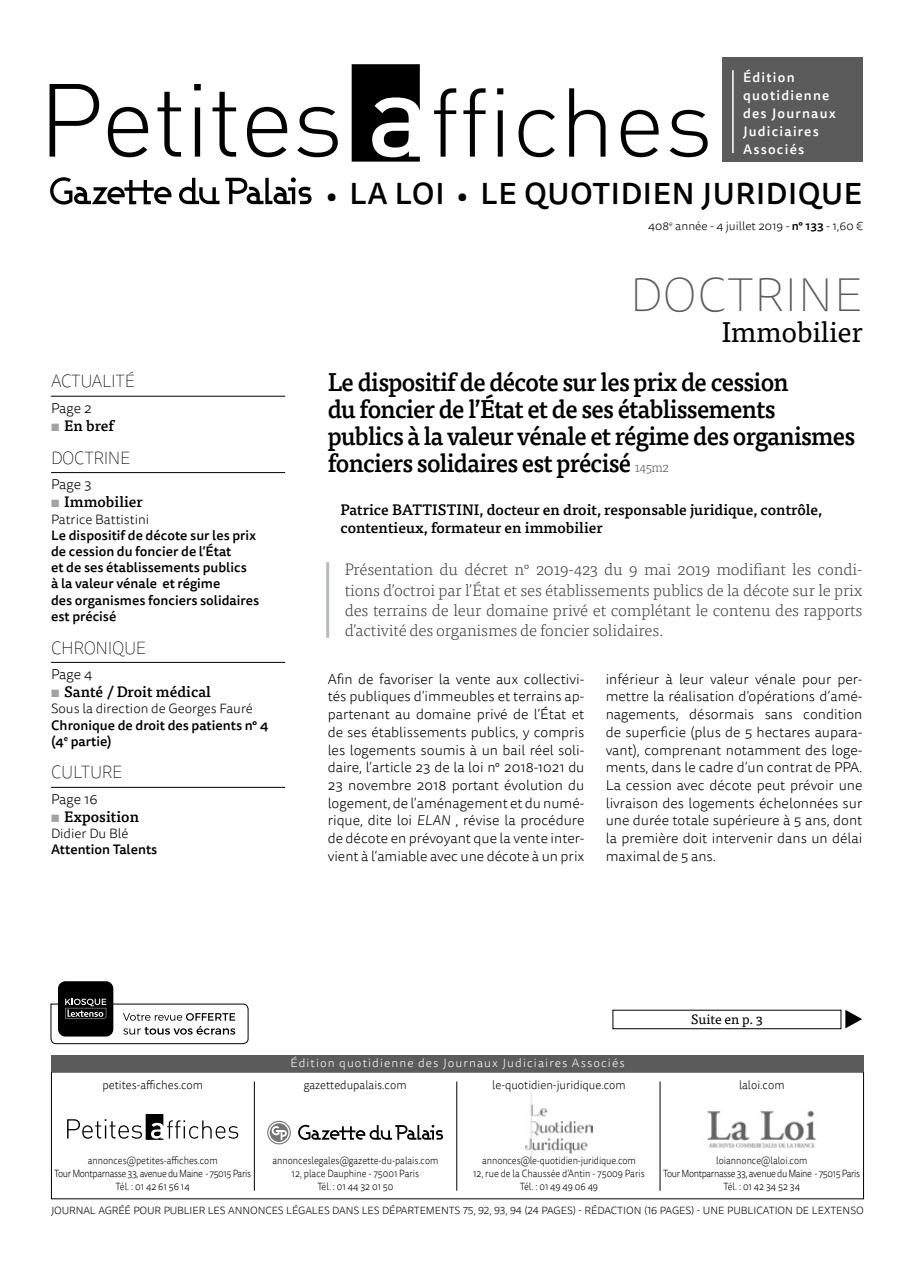
<style>
.page{position:relative;width:915px;height:1263px;background:#fff}
.page>*{position:absolute;margin:0;border:0;box-sizing:border-box;transform-origin:0 0}
.t1{font:100 48px "Tisa Sans OT";letter-spacing:.01em;color:#5b5b5b}
.t2{font:500 30px "Tisa Sans OT";letter-spacing:.02em;color:#000}
.t3{font:28.5px "Tisa OT";letter-spacing:-.01em;color:#000}
.t4{font:500 25.5px/27px "Tisa OT";letter-spacing:-.03em;color:#000;scale:.95 1}
.t5{font:100 18px "Tisa Sans OT";letter-spacing:-.02em;color:#000;scale:.95 1}
.t6{font:300 16.5px/20.4px "Tisa OT";letter-spacing:-.01em;color:#444443;text-align:justify}
.t7{font:500 15px/18px "Tisa OT";color:#000}
.t8{font:300 14.25px/17.7px "Tisa Sans OT";color:#000;text-align:justify}
.t9{font:500 13.5px/16.2px "Tisa Sans OT";color:#000}
.t10{font:300 13.5px "Tisa Sans OT";color:#000}
.t11{font:500 13.5px/18px "Tisa Sans OT";letter-spacing:.09em;color:#fff}
.t12{font:13.5px "Tisa OT";color:#000}
.t13{font:300 12px "Tisa Sans OT";color:#000;scale:.95 1}
.t14{font:300 12px "Tisa Sans OT";letter-spacing:.09em;color:#fff}
.t15{font:300 12px "Tisa Sans OT";color:#000}
.t16{font:300 10.5px/12.6px "Tisa Sans OT";letter-spacing:-.04em;color:#000;text-align:center;scale:.88 1}
.t17{font:300 10.5px/12.6px "Tisa Sans OT";letter-spacing:-.01em;color:#000;text-align:center;scale:.88 1}
.t18{font:300 10.5px "Tisa Sans OT";letter-spacing:-.01em;color:#000}
.s1{font-size:27px}
.s2{font-weight:500}
.s3{font-weight:700;color:#a2a3a3}
.s4{font-weight:300;font-size:13.5px;color:#5b5b5b}
.s5{font-style:italic}
</style>
<div class="page">
<div style="left:721px;top:58px;width:140px;height:104px;background:#5b5b5b"></div>
<hr style="left:732px;top:70px;width:1px;height:83px;background:#fff">
<svg style="left:50px;top:84px;width:49px;height:73px"></svg>
<svg style="left:108px;top:107px;width:40px;height:50px"></svg>
<svg style="left:157px;top:92px;width:24px;height:65px"></svg>
<svg style="left:194px;top:84px;width:7px;height:73px"></svg>
<svg style="left:212px;top:92px;width:24px;height:65px"></svg>
<svg style="left:247px;top:107px;width:40px;height:50px"></svg>
<svg style="left:297px;top:107px;width:40px;height:50px"></svg>
<svg style="left:351px;top:64px;width:68px;height:98px"></svg>
<svg style="left:434px;top:88px;width:22px;height:69px"></svg>
<svg style="left:463px;top:88px;width:22px;height:69px"></svg>
<svg style="left:497px;top:88px;width:6px;height:69px"></svg>
<svg style="left:518px;top:110px;width:36px;height:47px"></svg>
<svg style="left:569px;top:88px;width:36px;height:69px"></svg>
<svg style="left:620px;top:110px;width:38px;height:47px"></svg>
<svg style="left:669px;top:110px;width:38px;height:47px"></svg>
<svg style="left:50px;top:177px;width:121px;height:28px"></svg>
<svg style="left:179px;top:178px;width:40px;height:26px"></svg>
<svg style="left:225px;top:177px;width:86px;height:27px"></svg>
<img style="left:525px;top:1091px;width:67px;height:65px">
<svg style="left:67px;top:1114px;width:171px;height:26px"></svg>
<img style="left:707px;top:1110px;width:110px;height:38px">
<hr style="left:659px;top:1081px;width:1px;height:110px;background:#000">
<hr style="left:456px;top:1081px;width:1px;height:110px;background:#000">
<hr style="left:254px;top:1081px;width:1px;height:110px;background:#000">
<svg style="left:269px;top:1123px;width:19px;height:19px"></svg>
<svg style="left:298px;top:1125px;width:145px;height:15px"></svg>
<svg style="left:271px;top:1126px;width:16px;height:14px"></svg>
<div style="left:267px;top:1121px;width:24px;height:23px;border:1px solid #747473;border-radius:50%"></div>
<div style="left:51px;top:1055px;width:812px;height:16px;background:#5b5b5b"></div>
<div style="left:58px;top:981px;width:55px;height:55px;background:#000;border-radius:7px"></div>
<svg style="left:50px;top:999px;width:199px;height:45px"></svg>
<div style="left:612px;top:1010px;width:229px;height:19px;border:1px solid #000"></div>
<svg style="left:845px;top:1010px;width:16px;height:18px"></svg>
<hr style="left:51px;top:396px;width:234px;height:1px;background:#000">
<hr style="left:51px;top:472px;width:234px;height:1px;background:#000">
<hr style="left:51px;top:662px;width:234px;height:1px;background:#000">
<hr style="left:51px;top:787px;width:234px;height:1px;background:#000">
<hr style="left:326px;top:562px;width:3px;height:76px;background:#b9baba">
<p class="t11" style="left:742px;top:69px;width:94px">Édition quotidienne des Journaux<br>Judiciaires<br>Associés</p>
<h2 class="t2" style="left:326px;top:175px;width:537px"><span class="s1">•</span> LA LOI <span class="s1">•</span> LE QUOTIDIEN JURIDIQUE</h2>
<p class="t15" style="left:648px;top:219px;width:216px">408<sup>e</sup> année - 4 juillet 2019 - <span class="s2">n° 133</span> - 1,60 €</p>
<p class="t5" style="left:51px;top:371px;width:90px">ACTUALITÉ</p>
<p class="t8" style="left:51px;top:400px;width:42px">Page 2</p>
<p class="t7" style="left:51px;top:417px;width:64px"><span class="s3">▪</span> En bref</p>
<p class="t5" style="left:51px;top:447px;width:23px">DOCTRINE</p>
<p class="t8" style="left:51px;top:476px;width:42px">Page 3</p>
<p class="t7" style="left:51px;top:493px;width:93px"><span class="s3">▪</span> Immobilier</p>
<p class="t10" style="left:51px;top:511px;width:100px">Patrice Battistini</p>
<p class="t9" style="left:51px;top:528px;width:209px">Le dispositif de décote sur les prix de cession du foncier de l’État<br>et de ses établissements publics<br>à la valeur vénale et régime<br>des organismes fonciers solidaires est précisé</p>
<p class="t5" style="left:51px;top:637px;width:34px">CHRONI</p>
<p class="t5" style="left:112px;top:637px;width:34px">QUE</p>
<p class="t8" style="left:51px;top:666px;width:43px">Page 4</p>
<p class="t7" style="left:51px;top:683px;width:161px"><span class="s3">▪</span> Santé / Droit médical</p>
<p class="t10" style="left:51px;top:701px;width:203px">Sous la direction de Georges Fauré</p>
<p class="t9" style="left:51px;top:717px;width:219px">Chronique de droit des patients n° 4 (4<sup>e</sup> partie)</p>
<p class="t5" style="left:51px;top:762px;width:64px">CULTURE</p>
<p class="t8" style="left:51px;top:791px;width:48px">Page 16</p>
<p class="t7" style="left:51px;top:808px;width:89px"><span class="s3">▪</span> Exposition</p>
<p class="t10" style="left:51px;top:826px;width:79px">Didier Du Blé</p>
<p class="t9" style="left:51px;top:842px;width:108px">Attention Talents</p>
<h1 class="t1" style="left:629px;top:267px;width:234px">DOCTRINE</h1>
<h3 class="t3" style="left:721px;top:315px;width:142px">Immobilier</h3>
<h3 class="t4" style="left:327px;top:369px;width:557px">Le dispositif de décote sur les prix de cession<br>du foncier de l’État et de ses établissements publics à la valeur vénale et régime des organismes fonciers solidaires est précisé <span class="s4">145m2</span></h3>
<p class="t7" style="left:340px;top:501px;width:483px">Patrice BATTISTINI, docteur en droit, responsable juridique, contrôle, contentieux, formateur en immobilier</p>
<p class="t6" style="left:344px;top:559px;width:519px">Présentation du décret n° 2019-423 du 9 mai 2019 modifiant les condi&shy;tions d’octroi par l’État et ses établissements publics de la décote sur le prix des terrains de leur domaine privé et complétant le contenu des rapports d’activité des organismes de foncier solidaires.</p>
<p class="t8" style="left:327px;top:671px;width:258px">Afin de favoriser la vente aux collectivi&shy;tés publiques d’immeubles et terrains ap&shy;partenant au domaine privé de l’État et de ses établissements publics, y compris les logements soumis à un bail réel soli&shy;daire, l’article 23 de la loi n° 2018-1021 du 23 novembre 2018 portant évolution du logement, de l’aménagement et du numé&shy;rique, dite loi <span class="s5">ELAN</span> , révise la procédure de décote en prévoyant que la vente inter&shy;vient à l’amiable avec une décote à un prix</p>
<p class="t8" style="left:605px;top:671px;width:258px">inférieur à leur valeur vénale pour per&shy;mettre la réalisation d’opérations d’amé&shy;nagements, désormais sans condition de superficie (plus de 5 hectares aupara&shy;vant), comprenant notamment des loge&shy;ments, dans le cadre d’un contrat de PPA.<br>La cession avec décote peut prévoir une livraison des logements échelonnées sur une durée totale supérieure à 5 ans, dont la première doit intervenir dans un délai maximal de 5 ans.</p>
<p class="t13" style="left:102px;top:1077px;width:107px">petites-affiches.com</p>
<p class="t14" style="left:290px;top:1055px;width:335px">Édition quotidienne des Journaux Judiciaires Associés</p>
<p class="t12" style="left:691px;top:1012px;width:73px">Suite en p. 3</p>
<p class="t13" style="left:303px;top:1077px;width:110px">gazettedupalais.com</p>
<p class="t13" style="left:492px;top:1077px;width:142px">le-quotidien-juridique.com</p>
<p class="t13" style="left:738px;top:1077px;width:49px">laloi.com</p>
<p class="t16" style="left:54px;top:1155px;width:225px">annonces@petites-affiches.com<br>Tour Montparnasse 33, avenue du Maine - 75015 Paris<br>Tél. : 01 42 61 56 14</p>
<p class="t17" style="left:272px;top:1155px;width:190px">annonceslegales@gazette-du-palais.com<br>12, place Dauphine - 75001 Paris<br>Tél. : 01 44 32 01 50</p>
<p class="t17" style="left:473px;top:1155px;width:197px">annonces@le-quotidien-juridique.com<br>12, rue de la Chaussée d’Antin - 75009 Paris<br>Tél. : 01 49 49 06 49</p>
<p class="t16" style="left:663px;top:1155px;width:225px">loiannonce@laloi.com<br>Tour Montparnasse 33, avenue du Maine - 75015 Paris<br>Tél. : 01 42 34 52 34</p>
<p class="t18" style="left:51px;top:1204px;width:814px">JOURNAL AGRÉÉ POUR PUBLIER LES ANNONCES LÉGALES DANS LES DÉPARTEMENTS 75, 92, 93, 94 (24 PAGES) - RÉDACTION (16 PAGES) - UNE PUBLICATION DE LEXTENSO</p>
</div>
